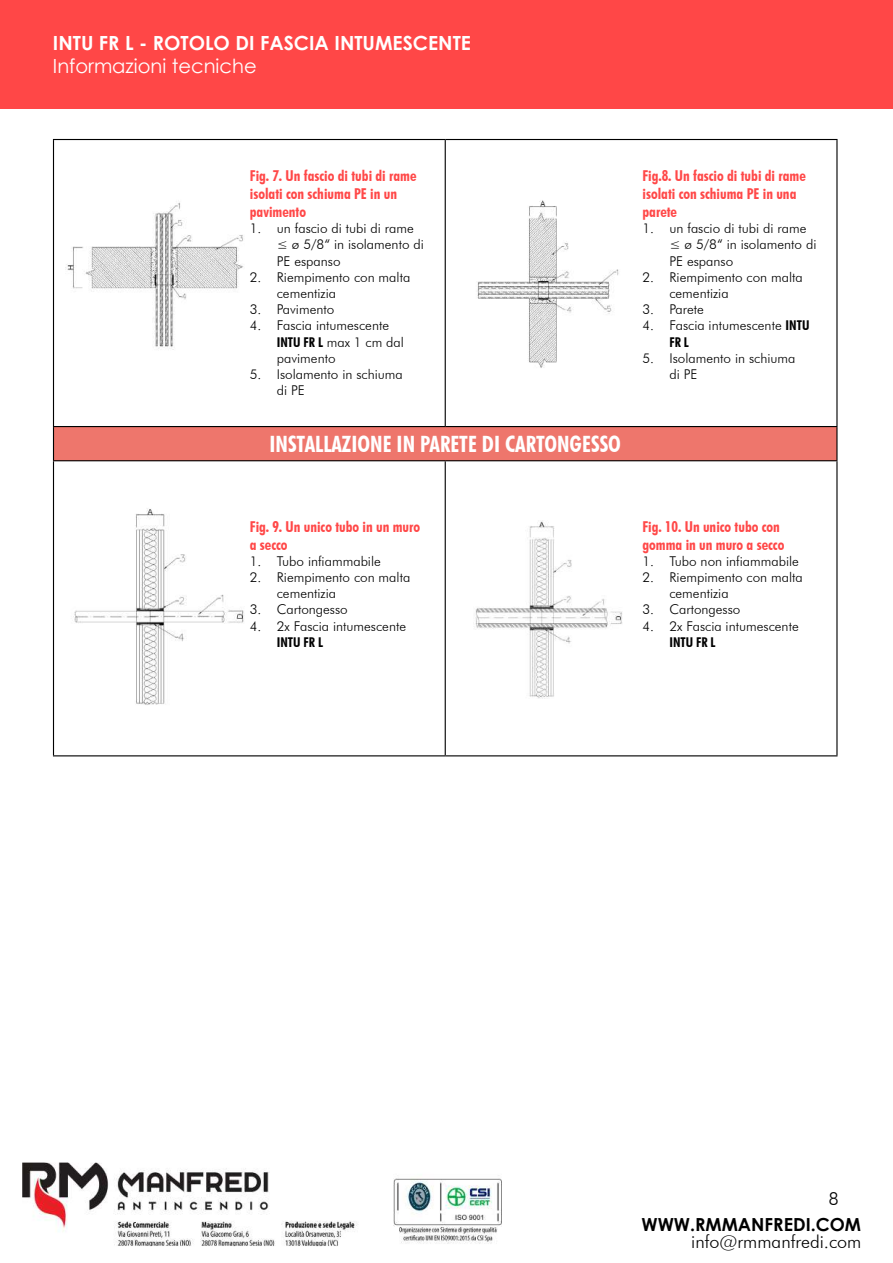
<style>
.page{position:relative;width:893px;height:1263px;background:#fff}
.page>*{position:absolute;margin:0;border:0;box-sizing:border-box;transform-origin:0 0}
.t1{font:700 condensed 22.5px "Futura BT";color:#fff}
.t2{font:700 19.5px "Century Gothic";color:#fff}
.t3{font:19.5px "Century Gothic";color:#fff}
.t4{font:300 18px "Futura BT";color:#000}
.t5{font:700 18px "Century Gothic";color:#000}
.t6{font:700 condensed 15px/18px "Futura BT";color:#ff4848}
.t7{font:300 13.5px/16.2px "Futura BT";color:#000}
.t8{font:700 condensed 13.5px "Futura BT";color:#000}
.s1{font-weight:700;font-stretch:condensed}
</style>
<div class="page">
<div style="left:0;top:0;width:893px;height:109px;background:#ff4747"></div>
<img style="left:22px;top:1162px;width:479px;height:84px">
<div style="left:53px;top:427px;width:784px;height:34px;background:#ee766c"></div>
<hr style="left:53px;top:139px;width:392px;height:1px;background:#000">
<hr style="left:53px;top:140px;width:1px;height:286px;background:#000">
<hr style="left:445px;top:139px;width:392px;height:1px;background:#000">
<hr style="left:445px;top:140px;width:1px;height:286px;background:#000">
<hr style="left:836px;top:140px;width:1px;height:286px;background:#000">
<hr style="left:53px;top:426px;width:392px;height:1px;background:#000">
<hr style="left:53px;top:427px;width:1px;height:33px;background:#000">
<hr style="left:445px;top:426px;width:392px;height:1px;background:#000">
<hr style="left:836px;top:427px;width:1px;height:33px;background:#000">
<hr style="left:53px;top:460px;width:392px;height:1px;background:#000">
<hr style="left:53px;top:461px;width:1px;height:294px;background:#000">
<hr style="left:445px;top:460px;width:392px;height:1px;background:#000">
<hr style="left:445px;top:461px;width:1px;height:294px;background:#000">
<hr style="left:836px;top:461px;width:1px;height:294px;background:#000">
<hr style="left:53px;top:755px;width:392px;height:1px;background:#000">
<hr style="left:445px;top:755px;width:392px;height:1px;background:#000">
<img style="left:66px;top:202px;width:178px;height:148px">
<img style="left:477px;top:200px;width:142px;height:168px">
<img style="left:73px;top:508px;width:171px;height:197px">
<img style="left:475px;top:520px;width:147px;height:179px">
<h2 class="t2" style="left:53px;top:28px;width:420px">INTU FR L - ROTOLO DI FASCIA INTUMESCENTE</h2>
<h2 class="t3" style="left:53px;top:52px;width:205px">Informazioni tecniche</h2>
<p class="t6" style="left:250px;top:166px;width:168px">Fig. 7. Un fascio di tubi di rame isolati con schiuma PE in un pavimento</p>
<p class="t7" style="left:277px;top:220px;width:149px;text-indent:-27px">1. un fascio di tubi di rame ≤ ø 5/8“ in isolamento di<br>PE espanso</p>
<p class="t7" style="left:277px;top:269px;width:135px;text-indent:-27px">2. Riempimento con malta cementizia</p>
<p class="t7" style="left:250px;top:301px;width:86px">3. Pavimento</p>
<p class="t7" style="left:277px;top:317px;width:129px;text-indent:-27px">4. Fascia intumescente<br><span class="s1">INTU FR L</span> max 1 cm dal pavimento</p>
<p class="t7" style="left:277px;top:366px;width:128px;text-indent:-27px">5. Isolamento in schiuma di PE</p>
<h1 class="t1" style="left:269px;top:430px;width:353px">INSTALLAZIONE IN PARETE DI CARTONGESSO</h1>
<p class="t6" style="left:642px;top:166px;width:165px">Fig.8. Un fascio di tubi di rame isolati con schiuma PE in una parete</p>
<p class="t7" style="left:669px;top:220px;width:149px;text-indent:-27px">1. un fascio di tubi di rame ≤ ø 5/8“ in isolamento di<br>PE espanso</p>
<p class="t7" style="left:669px;top:269px;width:135px;text-indent:-27px">2. Riempimento con malta cementizia</p>
<p class="t7" style="left:642px;top:301px;width:63px">3. Parete</p>
<p class="t7" style="left:669px;top:317px;width:141px;text-indent:-27px">4. Fascia intumescente <span class="s1">INTU<br>FR L</span></p>
<p class="t7" style="left:669px;top:350px;width:128px;text-indent:-27px">5. Isolamento in schiuma di PE</p>
<p class="t6" style="left:250px;top:517px;width:172px">Fig. 9. Un unico tubo in un muro a secco</p>
<p class="t7" style="left:250px;top:553px;width:133px">1. Tubo infiammabile</p>
<p class="t7" style="left:277px;top:569px;width:135px;text-indent:-27px">2. Riempimento con malta cementizia</p>
<p class="t7" style="left:250px;top:601px;width:99px">3. Cartongesso</p>
<p class="t7" style="left:250px;top:618px;width:158px">4. 2x Fascia intumescente</p>
<p class="t8" style="left:277px;top:634px;width:48px">INTU FR L</p>
<p class="t6" style="left:642px;top:517px;width:143px">Fig. 10. Un unico tubo con gomma in un muro a secco</p>
<p class="t7" style="left:642px;top:553px;width:158px">1. Tubo non infiammabile</p>
<p class="t7" style="left:669px;top:569px;width:135px;text-indent:-27px">2. Riempimento con malta cementizia</p>
<p class="t7" style="left:642px;top:601px;width:99px">3. Cartongesso</p>
<p class="t7" style="left:642px;top:618px;width:158px">4. 2x Fascia intumescente</p>
<p class="t8" style="left:669px;top:634px;width:48px">INTU FR L</p>
<h3 class="t4" style="left:829px;top:1188px;width:12px">8</h3>
<h3 class="t4" style="left:691px;top:1230px;width:172px">info@rmmanfredi.com</h3>
<h3 class="t5" style="left:641px;top:1210px;width:221px">WWW.RMMANFREDI.COM</h3>
</div>
